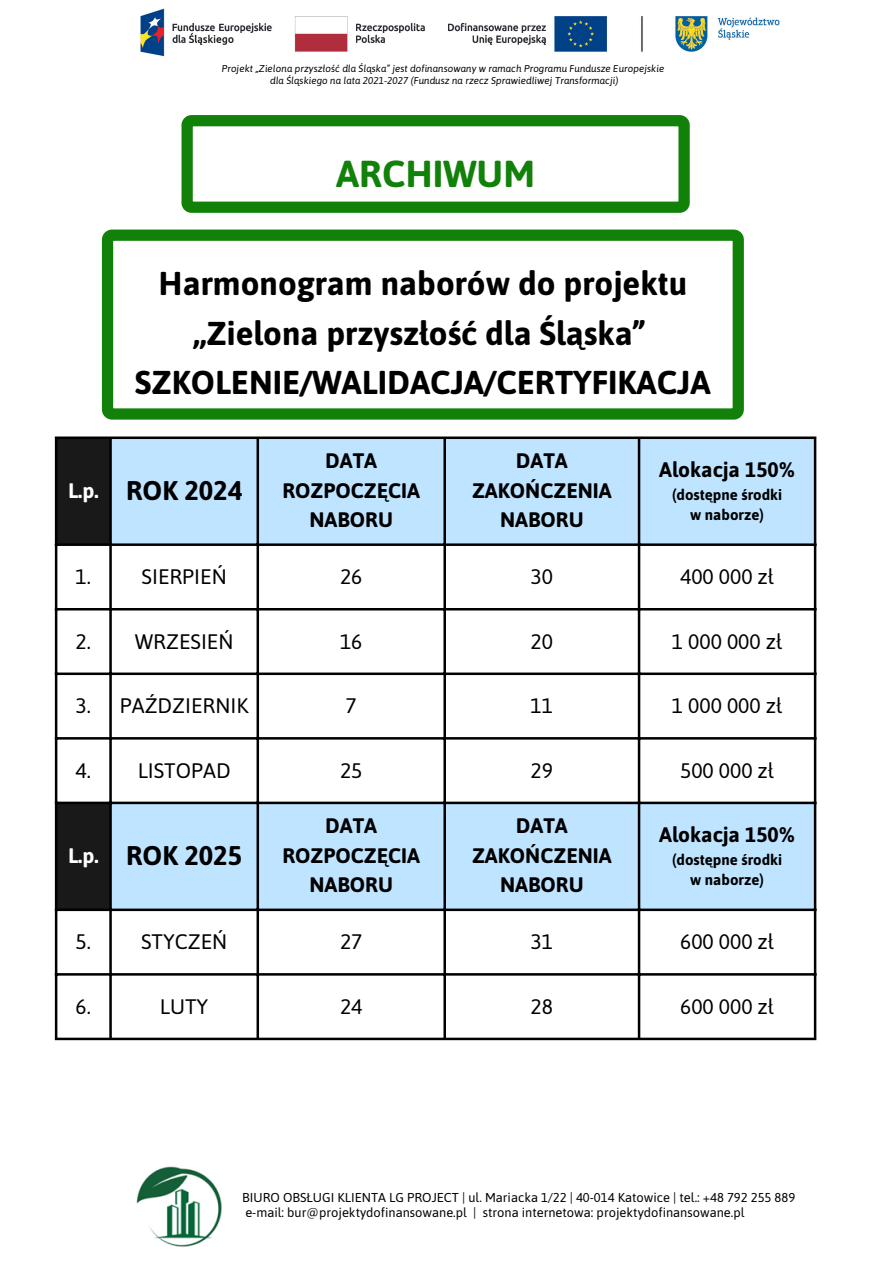
<style>
.page{position:relative;width:894px;height:1264px;background:#fff}
.page>*{position:absolute;margin:0;border:0;box-sizing:border-box;transform-origin:0 0}
.t1{font:700 37.5px "Asap";color:#12810a}
.t2{font:700 33px/49.5px "Asap";color:#000;text-align:center}
.t3{font:700 27px "Asap";color:#000}
.t4{font:21px "Asap";color:#000}
.t5{font:700 21px/29.2px "Asap";color:#000;text-align:center}
.t6{font:700 21px "Asap";color:#fff}
.t7{font:700 15px "Asap";color:#000}
.t8{font:12.9px/15px "Asap";color:#000}
.t9{font:italic 9.9px "Asap";color:#000}
</style>
<div class="page">
<img style="left:136px;top:1166px;width:86px;height:81px">
<svg style="left:102px;top:229px;width:641px;height:190px"></svg>
<img style="left:140px;top:8px;width:640px;height:49px">
<svg style="left:57px;top:439px;width:52px;height:469px"></svg>
<svg style="left:112px;top:439px;width:701px;height:469px"></svg>
<hr style="left:55px;top:439px;width:2px;height:598px;background:#000">
<hr style="left:109px;top:439px;width:3px;height:598px;background:#000">
<hr style="left:256px;top:439px;width:3px;height:598px;background:#000">
<hr style="left:443px;top:439px;width:3px;height:598px;background:#000">
<hr style="left:637px;top:439px;width:3px;height:598px;background:#000">
<hr style="left:813px;top:439px;width:3px;height:598px;background:#000">
<hr style="left:55px;top:436px;width:761px;height:3px;background:#000">
<hr style="left:55px;top:543px;width:761px;height:3px;background:#000">
<hr style="left:55px;top:608px;width:761px;height:2px;background:#000">
<hr style="left:55px;top:672px;width:761px;height:3px;background:#000">
<hr style="left:55px;top:737px;width:761px;height:2px;background:#000">
<hr style="left:55px;top:801px;width:761px;height:3px;background:#000">
<hr style="left:55px;top:908px;width:761px;height:3px;background:#000">
<hr style="left:55px;top:973px;width:761px;height:2px;background:#000">
<hr style="left:55px;top:1037px;width:761px;height:3px;background:#000">
<svg style="left:181px;top:115px;width:508px;height:98px"></svg>
<p class="t9" style="left:222px;top:63px;width:444px">Projekt „Zielona przyszłość dla Śląska” jest dofinansowany w ramach Programu Fundusze Europejskie</p>
<p class="t9" style="left:270px;top:74px;width:350px">dla Śląskiego na lata 2021-2027 (Fundusz na rzecz Sprawiedliwej Transformacji)</p>
<p class="t1" style="left:336px;top:152px;width:200px">ARCHIWUM</p>
<p class="t2" style="left:135px;top:258px;width:577px">Harmonogram naborów do projektu ,,Zielona przyszłość dla Śląska”<br>SZKOLENIE/WALIDACJA/CERTYFIKACJA</p>
<p class="t6" style="left:68px;top:478px;width:32px">L.p.</p>
<p class="t3" style="left:126px;top:474px;width:117px">ROK 2024</p>
<h1 class="t5" style="left:282px;top:446px;width:139px">DATA<br>ROZPOCZĘCIA<br>NABORU</h1>
<h2 class="t5" style="left:472px;top:446px;width:141px">DATA<br>ZAKOŃCZENIA<br>NABORU</h2>
<p class="t5" style="left:659px;top:455px;width:137px">Alokacja 150%</p>
<p class="t7" style="left:671px;top:485px;width:112px">(dostępne środki</p>
<p class="t7" style="left:690px;top:506px;width:75px">w naborze)</p>
<p class="t4" style="left:76px;top:564px;width:17px">1.</p>
<p class="t4" style="left:141px;top:564px;width:82px">SIERPIEŃ</p>
<p class="t4" style="left:340px;top:564px;width:24px">26</p>
<p class="t4" style="left:530px;top:564px;width:24px">30</p>
<p class="t4" style="left:680px;top:564px;width:95px">400 000 zł</p>
<p class="t4" style="left:76px;top:629px;width:17px">2.</p>
<p class="t4" style="left:135px;top:629px;width:96px">WRZESIEŃ</p>
<p class="t4" style="left:340px;top:629px;width:24px">16</p>
<p class="t4" style="left:530px;top:629px;width:24px">20</p>
<p class="t4" style="left:671px;top:629px;width:112px">1 000 000 zł</p>
<p class="t4" style="left:76px;top:693px;width:17px">3.</p>
<p class="t4" style="left:120px;top:693px;width:130px">PAŹDZIERNIK</p>
<p class="t4" style="left:345px;top:693px;width:13px">7</p>
<p class="t4" style="left:530px;top:693px;width:24px">11</p>
<p class="t4" style="left:671px;top:693px;width:112px">1 000 000 zł</p>
<p class="t4" style="left:76px;top:758px;width:17px">4.</p>
<p class="t4" style="left:138px;top:758px;width:94px">LISTOPAD</p>
<p class="t4" style="left:340px;top:758px;width:24px">25</p>
<p class="t4" style="left:530px;top:758px;width:24px">29</p>
<p class="t4" style="left:680px;top:758px;width:95px">500 000 zł</p>
<p class="t6" style="left:68px;top:843px;width:32px">L.p.</p>
<p class="t3" style="left:126px;top:839px;width:117px">ROK 2025</p>
<p class="t5" style="left:282px;top:811px;width:139px">DATA<br>ROZPOCZĘCIA<br>NABORU</p>
<p class="t5" style="left:472px;top:811px;width:141px">DATA<br>ZAKOŃCZENIA<br>NABORU</p>
<p class="t5" style="left:659px;top:820px;width:137px">Alokacja 150%</p>
<p class="t7" style="left:671px;top:850px;width:112px">(dostępne środki</p>
<p class="t7" style="left:690px;top:870px;width:75px">w naborze)</p>
<p class="t4" style="left:76px;top:929px;width:17px">5.</p>
<p class="t4" style="left:141px;top:929px;width:83px">STYCZEŃ</p>
<p class="t4" style="left:340px;top:929px;width:24px">27</p>
<p class="t4" style="left:530px;top:929px;width:24px">31</p>
<p class="t4" style="left:680px;top:929px;width:95px">600 000 zł</p>
<p class="t4" style="left:76px;top:994px;width:17px">6.</p>
<p class="t4" style="left:160px;top:994px;width:50px">LUTY</p>
<p class="t4" style="left:340px;top:994px;width:24px">24</p>
<p class="t4" style="left:530px;top:994px;width:24px">28</p>
<p class="t4" style="left:680px;top:994px;width:95px">600 000 zł</p>
<p class="t8" style="left:242px;top:1189px;width:554px">BIURO OBSŁUGI KLIENTA LG PROJECT | ul. Mariacka 1/22 | 40-014 Katowice | tel.: +48 792 255 889 e-mail: bur@projektydofinansowane.pl | strona internetowa: projektydofinansowane.pl</p>
</div>
